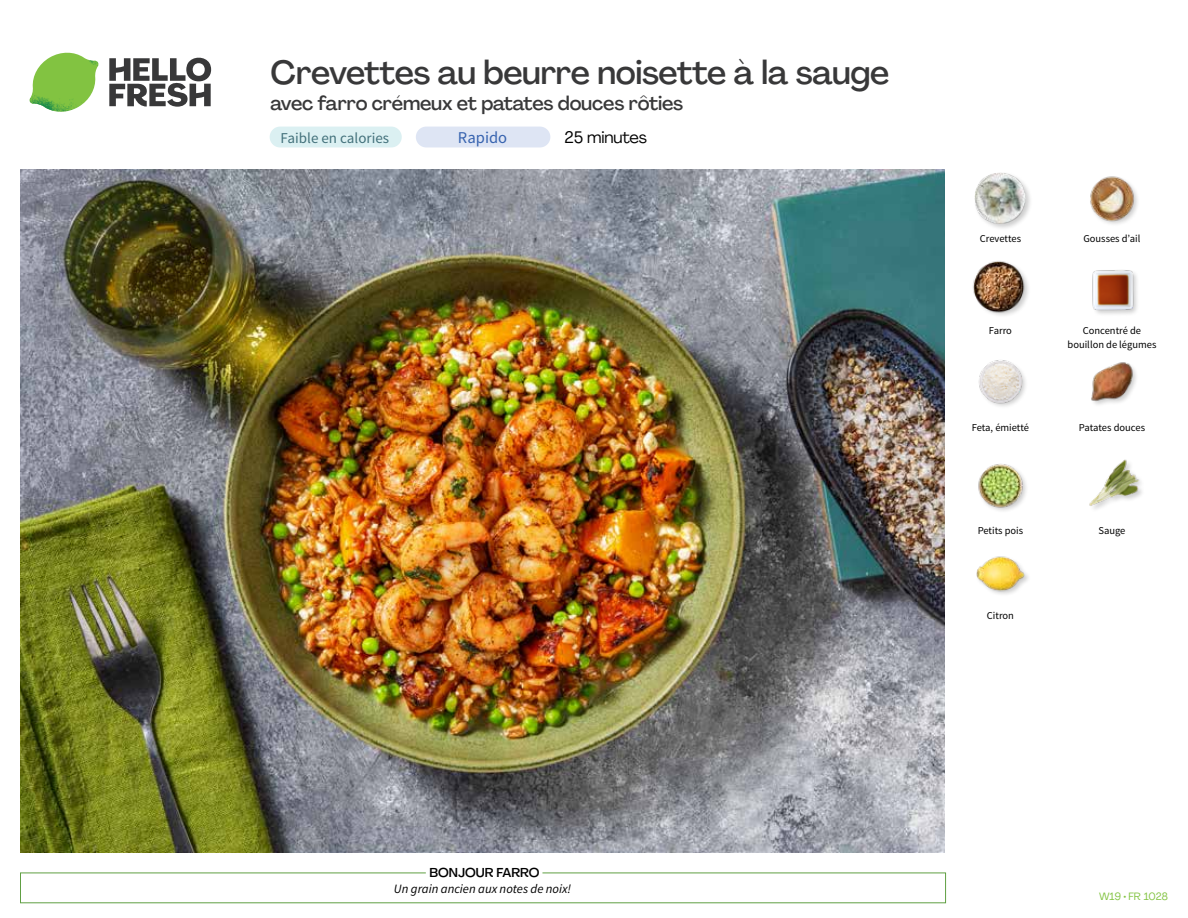
<style>
.page{position:relative;width:1188px;height:918px;background:#fff}
.page>*{position:absolute;margin:0;border:0;box-sizing:border-box;transform-origin:0 0}
.t1{font:500 33px "Agrandir";letter-spacing:-.015em;color:#383839}
.t2{font:500 19.5px "Agrandir";letter-spacing:-.01em;color:#383839}
.t3{font:16.5px "Agrandir";letter-spacing:-.01em;color:#000}
.t4{font:16.5px "Source Sans Pro";color:#3763af}
.t5{font:15px "Source Sans Pro";color:#43717b}
.t6{font:italic 12.75px "Source Sans Pro";color:#000}
.t7{font:500 12.75px "Agrandir";color:#000}
.t8{font:10.5px/13.5px "Source Sans Pro";color:#000;text-align:center}
.t9{font:10.5px "Agrandir";color:#82c341}
</style>
<div class="page">
<svg style="left:109px;top:57px;width:102px;height:50px"></svg>
<svg style="left:34px;top:53px;width:62px;height:40px"></svg>
<img style="left:67px;top:53px;width:32px;height:26px">
<img style="left:33px;top:75px;width:59px;height:11px">
<img style="left:29px;top:79px;width:61px;height:33px">
<img style="left:65px;top:86px;width:27px;height:25px">
<div style="left:20px;top:873px;width:926px;height:30px;border:1px solid #609f43"></div>
<div style="left:426px;top:865px;width:116px;height:15px;background:#fff"></div>
<img style="left:21px;top:170px;width:924px;height:682px">
<div style="left:416px;top:127px;width:134px;height:20px;background:#dee5f4;border-radius:10px"></div>
<div style="left:270px;top:127px;width:132px;height:20px;background:#dbf0f2;border-radius:10px"></div>
<div style="left:975px;top:556px;width:56px;height:41px;background:#000;opacity:.2"></div>
<img style="left:975px;top:556px;width:51px;height:41px">
<img style="left:1089px;top:459px;width:53px;height:50px">
<img style="left:978px;top:464px;width:48px;height:47px">
<img style="left:1091px;top:362px;width:45px;height:43px">
<img style="left:978px;top:360px;width:48px;height:47px">
<img style="left:1092px;top:270px;width:45px;height:44px">
<img style="left:973px;top:261px;width:55px;height:55px">
<img style="left:1090px;top:176px;width:48px;height:48px">
<div style="left:974px;top:172px;width:59px;height:59px;background:#000;opacity:.2"></div>
<img style="left:975px;top:173px;width:51px;height:51px">
<h1 class="t1" style="left:271px;top:52px;width:620px">Crevettes au beurre noisette à la sauge</h1>
<h2 class="t2" style="left:271px;top:91px;width:414px">avec farro crémeux et patates douces rôties</h2>
<h3 class="t5" style="left:281px;top:128px;width:110px">Faible en calories</h3>
<h3 class="t3" style="left:565px;top:127px;width:84px">25 minutes</h3>
<h3 class="t4" style="left:458px;top:128px;width:51px">Rapido</h3>
<p class="t8" style="left:980px;top:232px;width:43px">Crevettes</p>
<p class="t8" style="left:1083px;top:232px;width:59px">Gousses d’ail</p>
<p class="t8" style="left:989px;top:324px;width:25px">Farro</p>
<p class="t8" style="left:1068px;top:324px;width:90px">Concentré de bouillon de légumes</p>
<p class="t8" style="left:972px;top:421px;width:59px">Feta, émietté</p>
<p class="t8" style="left:1079px;top:421px;width:68px">Patates douces</p>
<p class="t8" style="left:978px;top:524px;width:47px">Petits pois</p>
<p class="t8" style="left:1098px;top:524px;width:29px">Sauge</p>
<p class="t8" style="left:987px;top:609px;width:29px">Citron</p>
<p class="t7" style="left:430px;top:864px;width:111px">BONJOUR FARRO</p>
<p class="t6" style="left:394px;top:881px;width:179px">Un grain ancien aux notes de noix!</p>
<p class="t9" style="left:1099px;top:890px;width:70px">W19 • FR 1028</p>
</div>
